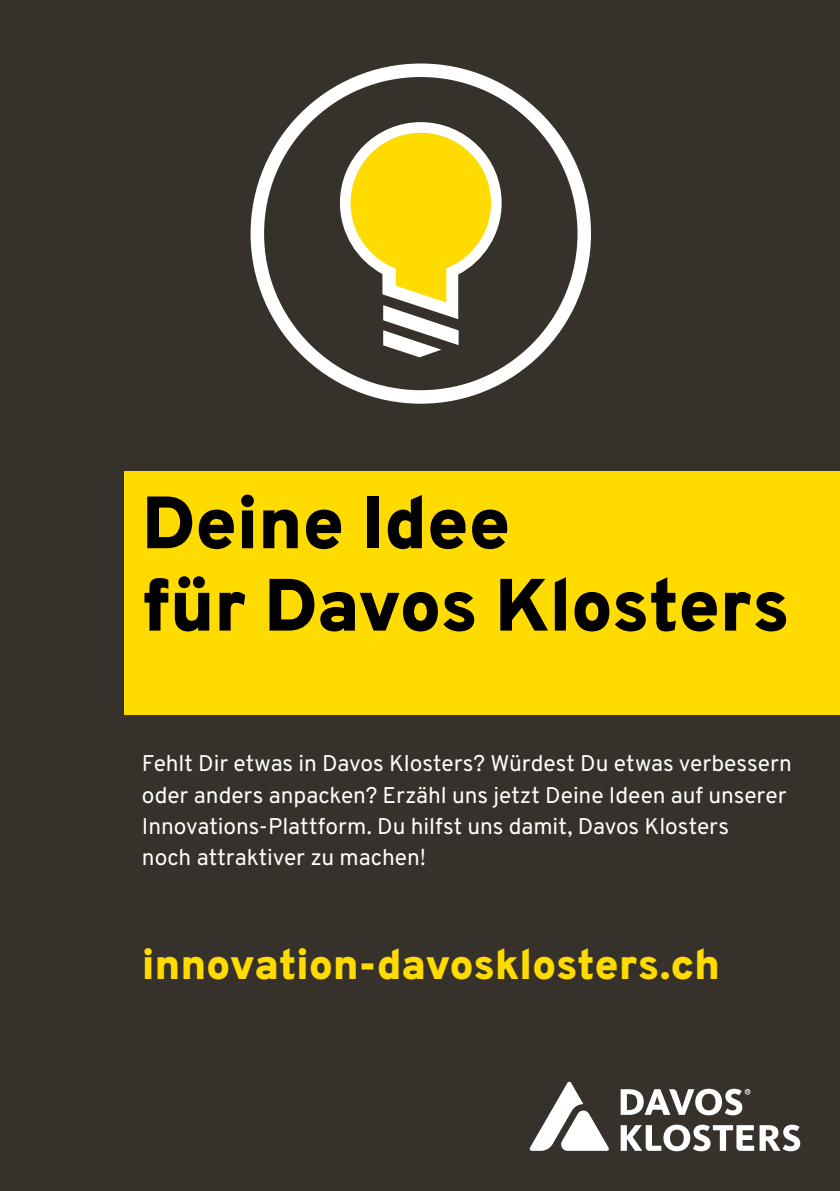
<style>
.page{position:relative;width:840px;height:1191px;background:#fff}
.page>*{position:absolute;margin:0;border:0;box-sizing:border-box;transform-origin:0 0}
.t1{font:800 73.8px/82.4px "Overpass";letter-spacing:-.01em;color:#000}
.t2{font:800 42.6px "Overpass";letter-spacing:-.005em;color:#ffdb00}
.t3{font:22.8px/31.2px "Overpass";color:#fff}
</style>
<div class="page">
<div style="left:0;top:0;width:839px;height:1191px;background:#36312a"></div>
<svg style="left:529px;top:1081px;width:80px;height:69px"></svg>
<svg style="left:620px;top:1124px;width:133px;height:27px"></svg>
<svg style="left:759px;top:1124px;width:40px;height:27px"></svg>
<svg style="left:620px;top:1088px;width:130px;height:27px"></svg>
<div style="left:125px;top:471px;width:714px;height:243px;background:#ffdb00"></div>
<svg style="left:250px;top:63px;width:340px;height:341px"></svg>
<svg style="left:340px;top:122px;width:161px;height:235px"></svg>
<p class="t1" style="left:142px;top:482px;width:649px">Deine Idee<br>für Davos Klosters</p>
<p class="t3" style="left:142px;top:748px;width:651px">Fehlt Dir etwas in Davos Klosters? Würdest Du etwas verbessern oder anders anpacken? Erzähl uns jetzt Deine Ideen auf unserer Innovations-Plattform. Du hilfst uns damit, Davos Klosters<br>noch attraktiver zu machen!</p>
<p class="t2" style="left:142px;top:937px;width:579px">innovation-davosklosters.ch</p>
</div>
